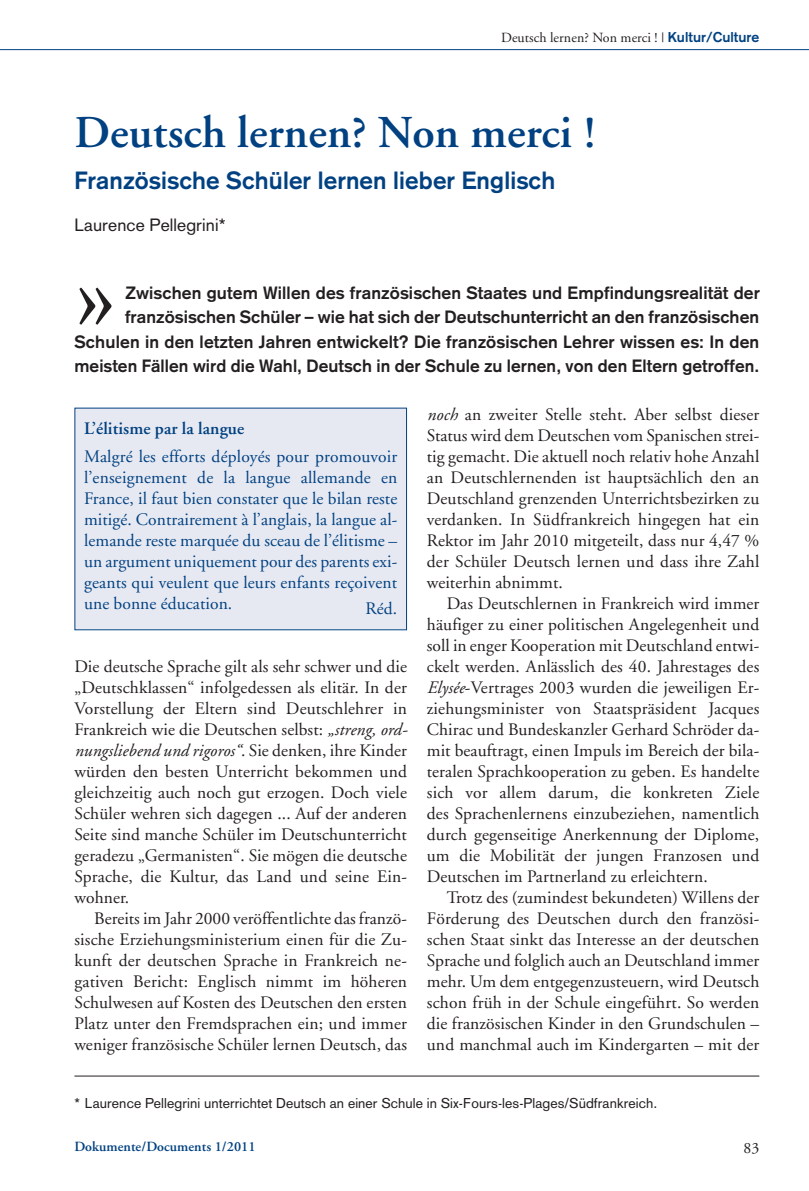
<style>
.page{position:relative;width:809px;height:1191px;background:#fff}
.page>*{position:absolute;margin:0;border:0;box-sizing:border-box;transform-origin:0 0}
.t1{font:111.48px "Adobe Garamond";color:#231f20}
.t2{font:600 45.5px "Adobe Garamond";letter-spacing:.005em;color:#014181}
.t3{font:700 24.5px "Akzidenz Grotesk";letter-spacing:.005em;color:#014181}
.t4{font:17.5px/21px "Adobe Garamond";letter-spacing:.005em;color:#231f20;text-align:justify}
.t5{font:17.5px/21px "Adobe Garamond";letter-spacing:.01em;color:#014181;text-align:justify}
.t6{font:700 17.5px/24.5px "Akzidenz Grotesk";letter-spacing:.01em;color:#231f20;text-align:right}
.t7{font:600 17.5px "Adobe Garamond";letter-spacing:.005em;color:#014181}
.t8{font:17.5px "Akzidenz Grotesk";letter-spacing:.005em;color:#231f20}
.t9{font:15.75px "Adobe Garamond";color:#231f20}
.t10{font:14px "Akzidenz Grotesk";letter-spacing:.005em;color:#231f20}
.t11{font:14px "Adobe Garamond";letter-spacing:.005em;color:#231f20}
.t12{font:600 14px "Adobe Garamond";letter-spacing:.005em;color:#014181}
.s1{font-family:"Akzidenz Grotesk";font-weight:700;color:#014181}
.s2{font-style:italic}
</style>
<div class="page">
<hr style="left:0;top:49px;width:809px;height:1px;background:#014181">
<hr style="left:74px;top:1075px;width:685px;height:1px;background:#231f20">
<div style="left:75px;top:408px;width:331px;height:221px;background:#e7e9f2"></div>
<p class="t11" style="left:501px;top:32px;width:260px">Deutsch lernen? Non merci ! | <span class="s1">Kultur/Culture</span></p>
<h2 class="t2" style="left:74px;top:114px;width:523px">Deutsch lernen? Non merci !</h2>
<h3 class="t3" style="left:74px;top:172px;width:482px">Französische Schüler lernen lieber Englisch</h3>
<p class="t8" style="left:74px;top:219px;width:152px">Laurence Pellegrini*</p>
<p class="t6" style="left:74px;top:282px;width:687px">Zwischen gutem Willen des französischen Staates und Empfindungsrealität der französischen Schüler – wie hat sich der Deutschunterricht an den französischen Schulen in den letzten Jahren entwickelt? Die französischen Lehrer wissen es: In den meisten Fällen wird die Wahl, Deutsch in der Schule zu lernen, von den Eltern getroffen.</p>
<h1 class="t1" style="left:74px;top:249px;width:44px">»</h1>
<p class="t7" style="left:84px;top:421px;width:162px">L’élitisme par la langue</p>
<p class="t5" style="left:84px;top:447px;width:315px">Malgré les efforts déployés pour promouvoir l’enseignement de la langue allemande en France, il faut bien constater que le bilan reste mitigé. Contrairement à l’anglais, la langue al&shy;lemande reste marquée du sceau de l’élitisme – un argument uniquement pour des parents exi&shy;geants qui veulent que leurs enfants reçoivent une bonne éducation.</p>
<p class="t5" style="left:365px;top:600px;width:33px">Réd.</p>
<p class="t4" style="left:74px;top:657px;width:335px">Die deutsche Sprache gilt als sehr schwer und die „Deutschklassen“ infolgedessen als elitär. In der Vorstellung der Eltern sind Deutschlehrer in Frankreich wie die Deutschen selbst: <span class="s2">„streng, ord&shy;nungsliebend und rigoros“</span>. Sie denken, ihre Kinder würden den besten Unterricht bekommen und gleichzeitig auch noch gut erzogen. Doch viele Schüler wehren sich dagegen ... Auf der anderen Seite sind manche Schüler im Deutschunterricht geradezu „Germanisten“. Sie mögen die deutsche Sprache, die Kultur, das Land und seine Ein&shy;wohner.</p>
<p class="t4" style="left:74px;top:909px;width:334px;text-indent:20px">Bereits im Jahr 2000 veröffentlichte das franzö&shy;sische Erziehungsministerium einen für die Zu&shy;kunft der deutschen Sprache in Frankreich ne&shy;gativen Bericht: Englisch nimmt im höheren Schulwesen auf Kosten des Deutschen den ersten Platz unter den Fremdsprachen ein; und immer weniger französische Schüler lernen Deutsch, das</p>
<p class="t4" style="left:427px;top:405px;width:334px"><span class="s2">noch</span> an zweiter Stelle steht. Aber selbst dieser Status wird dem Deutschen vom Spanischen strei&shy;tig gemacht. Die aktuell noch relativ hohe Anzahl an Deutschlernenden ist hauptsächlich den an Deutschland grenzenden Unterrichtsbezirken zu verdanken. In Südfrankreich hingegen hat ein Rektor im Jahr 2010 mitgeteilt, dass nur 4,47 % der Schüler Deutsch lernen und dass ihre Zahl weiterhin abnimmt.</p>
<p class="t4" style="left:427px;top:594px;width:334px;text-indent:20px">Das Deutschlernen in Frankreich wird immer häufiger zu einer politischen Angelegenheit und soll in enger Kooperation mit Deutschland entwi&shy;ckelt werden. Anlässlich des 40. Jahrestages des <span class="s2">Elysée</span>-Vertrages 2003 wurden die jeweiligen Er&shy;ziehungsminister von Staatspräsident Jacques Chirac und Bundeskanzler Gerhard Schröder da&shy;mit beauftragt, einen Impuls im Bereich der bila&shy;teralen Sprachkooperation zu geben. Es handelte sich vor allem darum, die konkreten Ziele des Sprachenlernens einzubeziehen, namentlich durch gegenseitige Anerkennung der Diplome, um die Mobilität der jungen Franzosen und Deutschen im Partnerland zu erleichtern.</p>
<p class="t4" style="left:427px;top:888px;width:334px;text-indent:20px">Trotz des (zumindest bekundeten) Willens der Förderung des Deutschen durch den französi&shy;schen Staat sinkt das Interesse an der deutschen Sprache und folglich auch an Deutschland immer mehr. Um dem entgegenzusteuern, wird Deutsch schon früh in der Schule eingeführt. So werden die französischen Kinder in den Grundschulen – und manchmal auch im Kindergarten – mit der</p>
<p class="t10" style="left:74px;top:1098px;width:584px">* Laurence Pellegrini unterrichtet Deutsch an einer Schule in Six-Fours-les-Plages/Südfrankreich.</p>
<p class="t12" style="left:74px;top:1141px;width:183px">Dokumente/Documents 1/2011</p>
<p class="t9" style="left:743px;top:1141px;width:17px">83</p>
</div>
